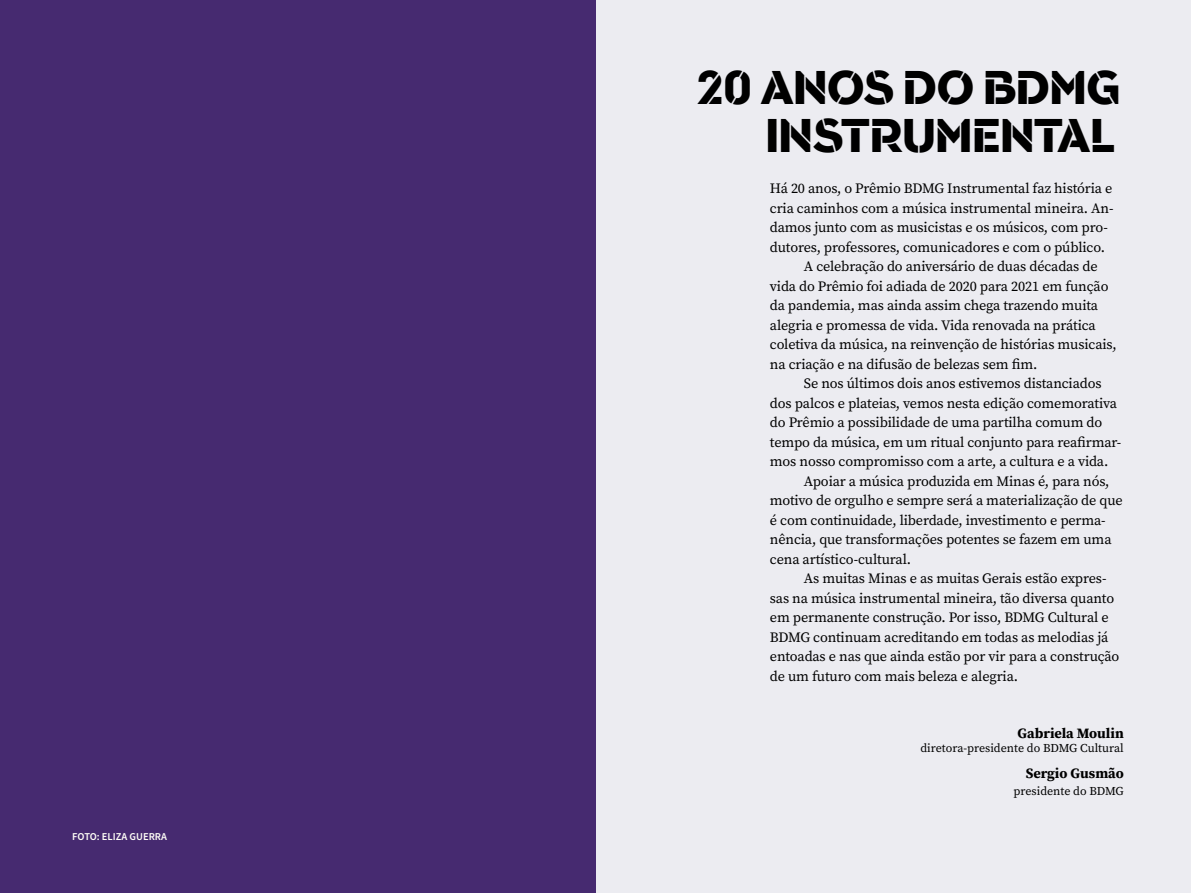
<style>
.page{position:relative;width:1191px;height:893px;background:#fff}
.page>*{position:absolute;margin:0;border:0;box-sizing:border-box;transform-origin:0 0}
.t1{font:45px/48px "Remo Stencil";letter-spacing:-.01em;color:#000;text-align:right}
.t2{font:14.25px "Source Serif Pro";letter-spacing:-.01em;color:#000}
.t3{font:700 14.25px "Source Serif Pro";color:#000}
.t4{font:12px "Source Serif Pro";color:#000}
.t5{font:600 10.5px "Source Sans Pro";color:#fffef7}
</style>
<div class="page">
<div style="left:595px;top:0;width:596px;height:893px;background:#ececf1"></div>
<div style="left:0;top:0;width:595px;height:893px;background:#462a70"></div>
<p class="t5" style="left:72px;top:829px;width:96px">FOTO: ELIZA GUERRA</p>
<h1 class="t1" style="left:696px;top:63px;width:425px">20 ANOS DO BDMG<br>INSTRUMENTAL</h1>
<p class="t2" style="left:770px;top:179px;width:344px">Há 20 anos, o Prêmio BDMG Instrumental faz história e</p>
<p class="t2" style="left:770px;top:199px;width:345px">cria caminhos com a música instrumental mineira. An-</p>
<p class="t2" style="left:770px;top:218px;width:339px">damos junto com as musicistas e os músicos, com pro-</p>
<p class="t2" style="left:770px;top:238px;width:337px">dutores, professores, comunicadores e com o público.</p>
<p class="t2" style="left:804px;top:257px;width:295px">A celebração do aniversário de duas décadas de</p>
<p class="t2" style="left:770px;top:277px;width:340px">vida do Prêmio foi adiada de 2020 para 2021 em função</p>
<p class="t2" style="left:770px;top:296px;width:330px">da pandemia, mas ainda assim chega trazendo muita</p>
<p class="t2" style="left:770px;top:316px;width:327px">alegria e promessa de vida. Vida renovada na prática</p>
<p class="t2" style="left:770px;top:335px;width:348px">coletiva da música, na reinvenção de histórias musicais,</p>
<p class="t2" style="left:770px;top:355px;width:269px">na criação e na difusão de belezas sem fim.</p>
<p class="t2" style="left:804px;top:374px;width:299px">Se nos últimos dois anos estivemos distanciados</p>
<p class="t2" style="left:770px;top:394px;width:349px">dos palcos e plateias, vemos nesta edição comemorativa</p>
<p class="t2" style="left:770px;top:413px;width:334px">do Prêmio a possibilidade de uma partilha comum do</p>
<p class="t2" style="left:770px;top:432px;width:353px">tempo da música, em um ritual conjunto para reafirmar-</p>
<p class="t2" style="left:770px;top:452px;width:340px">mos nosso compromisso com a arte, a cultura e a vida.</p>
<p class="t2" style="left:804px;top:471px;width:307px">Apoiar a música produzida em Minas é, para nós,</p>
<p class="t2" style="left:770px;top:491px;width:354px">motivo de orgulho e sempre será a materialização de que</p>
<p class="t2" style="left:770px;top:510px;width:337px">é com continuidade, liberdade, investimento e perma-</p>
<p class="t2" style="left:770px;top:530px;width:343px">nência, que transformações potentes se fazem em uma</p>
<p class="t2" style="left:770px;top:549px;width:143px">cena artístico-cultural.</p>
<p class="t2" style="left:804px;top:569px;width:304px">As muitas Minas e as muitas Gerais estão expres-</p>
<p class="t2" style="left:770px;top:588px;width:346px">sas na música instrumental mineira, tão diversa quanto</p>
<p class="t2" style="left:770px;top:608px;width:340px">em permanente construção. Por isso, BDMG Cultural e</p>
<p class="t2" style="left:770px;top:627px;width:340px">BDMG continuam acreditando em todas as melodias já</p>
<p class="t2" style="left:770px;top:647px;width:351px">entoadas e nas que ainda estão por vir para a construção</p>
<p class="t2" style="left:770px;top:666px;width:250px">de um futuro com mais beleza e alegria.</p>
<p class="t3" style="left:1017px;top:723px;width:108px">Gabriela Moulin</p>
<p class="t4" style="left:920px;top:740px;width:205px">diretora-presidente do BDMG Cultural</p>
<p class="t3" style="left:1025px;top:763px;width:100px">Sergio Gusmão</p>
<p class="t4" style="left:1013px;top:783px;width:112px">presidente do BDMG</p>
</div>
